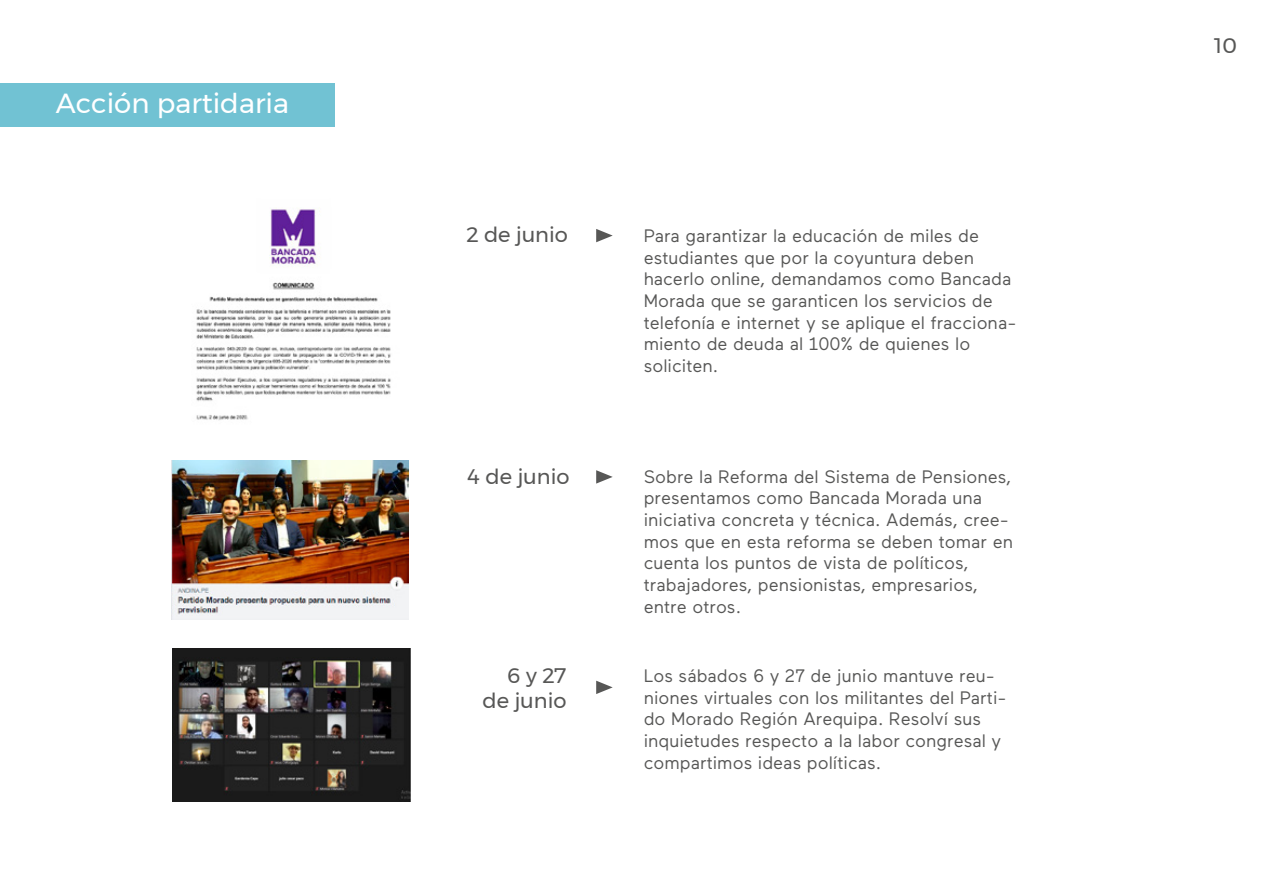
<style>
.page{position:relative;width:1262px;height:893px;background:#fff}
.page>*{position:absolute;margin:0;border:0;box-sizing:border-box;transform-origin:0 0}
.t1{font:27.45px "Montserrat";color:#fff}
.t2{font:21px/25.5px "Montserrat";color:#575756;text-align:right}
.t3{font:18px/21.6px "Maax";color:#575756}
</style>
<div class="page">
<div style="left:0;top:83px;width:334px;height:44px;background:#71c2d3"></div>
<img style="left:172px;top:649px;width:238px;height:152px">
<svg style="left:596px;top:470px;width:16px;height:13px"></svg>
<svg style="left:596px;top:229px;width:16px;height:13px"></svg>
<img style="left:196px;top:209px;width:195px;height:211px">
<img style="left:172px;top:460px;width:237px;height:159px">
<svg style="left:596px;top:680px;width:16px;height:14px"></svg>
<h1 class="t1" style="left:56px;top:83px;width:235px">Acción partidaria</h1>
<p class="t2" style="left:466px;top:221px;width:103px">2 de junio</p>
<p class="t2" style="left:467px;top:464px;width:103px">4 de junio</p>
<p class="t3" style="left:644px;top:225px;width:374px">Para garantizar la educación de miles de estudiantes que por la coyuntura deben hacerlo online, demandamos como Bancada Morada que se garanticen los servicios de telefonía e internet y se aplique el fracciona&shy;miento de deuda al 100% de quienes lo soliciten.</p>
<p class="t3" style="left:644px;top:466px;width:371px">Sobre la Reforma del Sistema de Pensiones, presentamos como Bancada Morada una iniciativa concreta y técnica. Además, cree&shy;mos que en esta reforma se deben tomar en cuenta los puntos de vista de políticos, trabajadores, pensionistas, empresarios, entre otros.</p>
<p class="t2" style="left:482px;top:662px;width:85px">6 y 27 de junio</p>
<p class="t3" style="left:644px;top:665px;width:364px">Los sábados 6 y 27 de junio mantuve reu&shy;niones virtuales con los militantes del Parti&shy;do Morado Región Arequipa. Resolví sus inquietudes respecto a la labor congresal y compartimos ideas políticas.</p>
<p class="t2" style="left:1214px;top:32px;width:24px">10</p>
</div>
